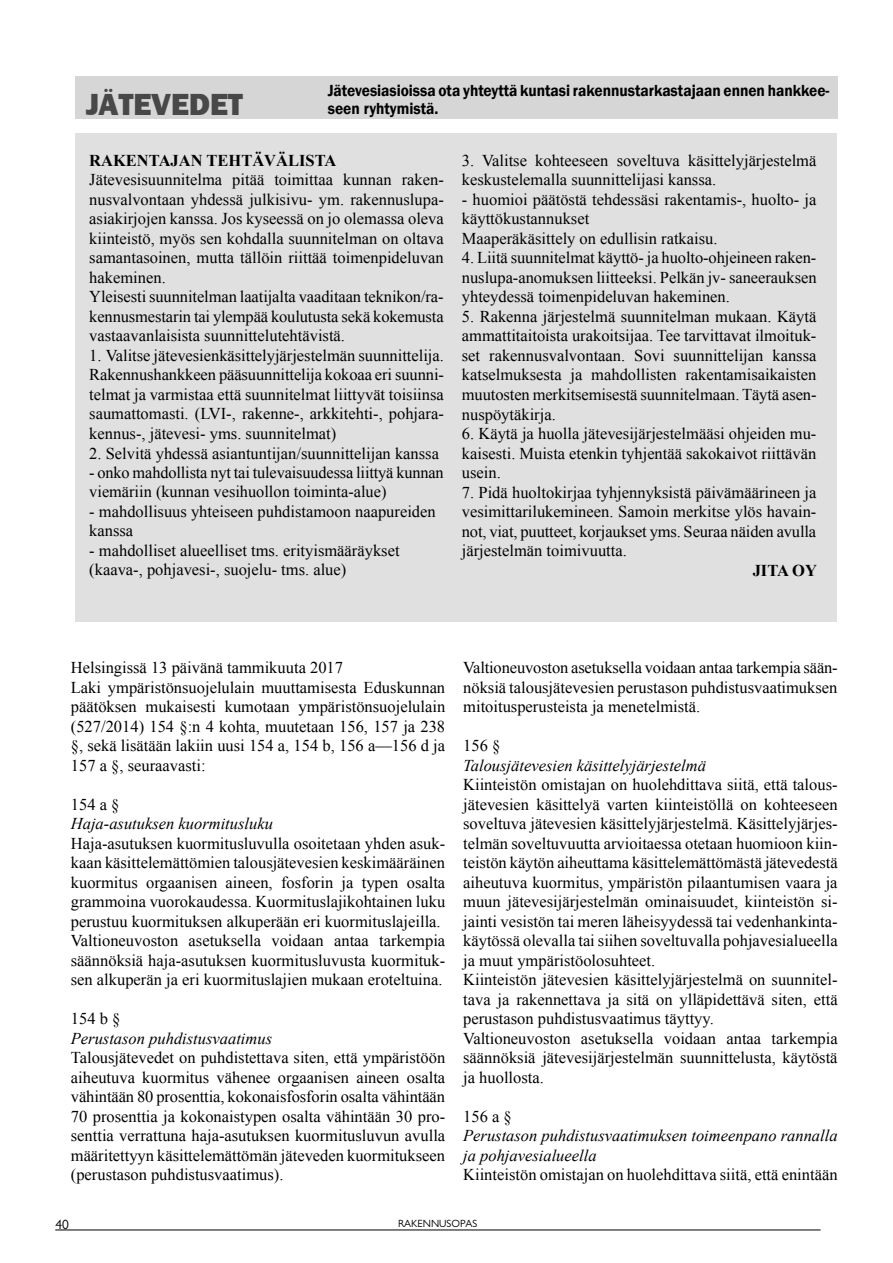
<style>
.page{position:relative;width:893px;height:1263px;background:#fff}
.page>*{position:absolute;margin:0;border:0;box-sizing:border-box;transform-origin:0 0}
.t1{font:800 30px "Franklin Gothic New";color:#484848}
.t2{font:16.5px/19.5px "Times New Roman";color:#000}
.t3{font:italic 16.5px/19.5px "Times New Roman";color:#000}
.t4{font:600 16.5px/18px "Franklin Gothic";letter-spacing:-.005em;color:#000;scale:.93 1}
.t5{font:700 16.5px "Times New Roman";color:#000}
.t6{font:13.5px "Gill Sans";color:#000}
.t7{font:10.5px "Gill Sans";color:#000}
</style>
<div class="page">
<hr style="left:55px;top:1229px;width:766px;height:1px;background:#000">
<div style="left:75px;top:133px;width:762px;height:489px;background:#e0e0e0"></div>
<div style="left:75px;top:77px;width:763px;height:42px;background:#d6d6d6"></div>
<h1 class="t1" style="left:86px;top:87px;width:159px">JÄTEVEDET</h1>
<p class="t4" style="left:328px;top:81px;width:541px">Jätevesiasioissa ota yhteyttä kuntasi rakennustarkastajaan ennen hankkee&shy;seen ryhtymistä.</p>
<p class="t5" style="left:89px;top:149px;width:249px">RAKENTAJAN TEHTÄVÄLISTA</p>
<p class="t2" style="left:89px;top:170px;width:356px">Jätevesisuunnitelma pitää toimittaa kunnan raken&shy;nusvalvontaan yhdessä julkisivu- ym. rakennuslupa&shy;asiakirjojen kanssa. Jos kyseessä on jo olemassa oleva kiinteistö, myös sen kohdalla suunnitelman on oltava samantasoinen, mutta tällöin riittää toimenpideluvan hakeminen.<br>Yleisesti suunnitelman laatijalta vaaditaan teknikon/ra&shy;kennusmestarin tai ylempää koulutusta sekä kokemusta vastaavanlaisista suunnittelutehtävistä.</p>
<p class="t2" style="left:89px;top:345px;width:356px;text-align:justify">1. Valitse jätevesienkäsittelyjärjestelmän suunnittelija.<br>Rakennushankkeen pääsuunnittelija kokoaa eri suunni&shy;telmat ja varmistaa että suunnitelmat liittyvät toisiinsa saumattomasti. (LVI-, rakenne-, arkkitehti-, pohjara&shy;kennus-, jätevesi- yms. suunnitelmat)</p>
<p class="t2" style="left:89px;top:443px;width:351px">2. Selvitä yhdessä asiantuntijan/suunnittelijan kanssa</p>
<p class="t2" style="left:89px;top:462px;width:356px">- onko mahdollista nyt tai tulevaisuudessa liittyä kunnan viemäriin (kunnan vesihuollon toiminta-alue)</p>
<p class="t2" style="left:89px;top:501px;width:348px">- mahdollisuus yhteiseen puhdistamoon naapureiden kanssa</p>
<p class="t2" style="left:89px;top:540px;width:312px">- mahdolliset alueelliset tms. erityismääräykset (kaava-, pohjavesi-, suojelu- tms. alue)</p>
<p class="t2" style="left:462px;top:150px;width:356px">3. Valitse kohteeseen soveltuva käsittelyjärjestelmä keskustelemalla suunnittelijasi kanssa.</p>
<p class="t2" style="left:462px;top:189px;width:356px">- huomioi päätöstä tehdessäsi rakentamis-, huolto- ja käyttökustannukset<br>Maaperäkäsittely on edullisin ratkaisu.</p>
<p class="t2" style="left:462px;top:248px;width:356px;text-align:justify">4. Liitä suunnitelmat käyttö- ja huolto-ohjeineen raken&shy;nuslupa-anomuksen liitteeksi. Pelkän jv- saneerauksen yhteydessä toimenpideluvan hakeminen.</p>
<p class="t2" style="left:462px;top:306px;width:356px;text-align:justify">5. Rakenna järjestelmä suunnitelman mukaan. Käytä ammattitaitoista urakoitsijaa. Tee tarvittavat ilmoituk&shy;set rakennusvalvontaan. Sovi suunnittelijan kanssa katselmuksesta ja mahdollisten rakentamisaikaisten muutosten merkitsemisestä suunnitelmaan. Täytä asen&shy;nuspöytäkirja.</p>
<p class="t2" style="left:462px;top:423px;width:356px;text-align:justify">6. Käytä ja huolla jätevesijärjestelmääsi ohjeiden mu&shy;kaisesti. Muista etenkin tyhjentää sakokaivot riittävän usein.</p>
<p class="t2" style="left:462px;top:482px;width:356px;text-align:justify">7. Pidä huoltokirjaa tyhjennyksistä päivämäärineen ja vesimittarilukemineen. Samoin merkitse ylös havain&shy;not, viat, puutteet, korjaukset yms. Seuraa näiden avulla järjestelmän toimivuutta.</p>
<p class="t5" style="left:753px;top:559px;width:66px">JITA OY</p>
<p class="t2" style="left:71px;top:657px;width:376px">Helsingissä 13 päivänä tammikuuta 2017<br>Laki ympäristönsuojelulain muuttamisesta Eduskunnan päätöksen mukaisesti kumotaan ympäristönsuojelulain (527/2014) 154 §:n 4 kohta, muutetaan 156, 157 ja 238 §, sekä lisätään lakiin uusi 154 a, 154 b, 156 a—156 d ja 157 a §, seuraavasti:</p>
<p class="t2" style="left:71px;top:794px;width:50px">154 a §</p>
<p class="t3" style="left:71px;top:813px;width:204px">Haja-asutuksen kuormitusluku</p>
<p class="t2" style="left:71px;top:833px;width:376px">Haja-asutuksen kuormitusluvulla osoitetaan yhden asuk&shy;kaan käsittelemättömien talousjätevesien keskimääräinen kuormitus orgaanisen aineen, fosforin ja typen osalta grammoina vuorokaudessa. Kuormituslajikohtainen luku perustuu kuormituksen alkuperään eri kuormituslajeilla.<br>Valtioneuvoston asetuksella voidaan antaa tarkempia säännöksiä haja-asutuksen kuormitusluvusta kuormituk&shy;sen alkuperän ja eri kuormituslajien mukaan eroteltuina.</p>
<p class="t2" style="left:71px;top:1009px;width:51px">154 b §</p>
<p class="t3" style="left:71px;top:1028px;width:203px">Perustason puhdistusvaatimus</p>
<p class="t2" style="left:71px;top:1048px;width:376px;text-align:justify">Talousjätevedet on puhdistettava siten, että ympäristöön aiheutuva kuormitus vähenee orgaanisen aineen osalta vähintään 80 prosenttia, kokonaisfosforin osalta vähintään 70 prosenttia ja kokonaistypen osalta vähintään 30 pro&shy;senttia verrattuna haja-asutuksen kuormitusluvun avulla määritettyyn käsittelemättömän jäteveden kuormitukseen (perustason puhdistusvaatimus).</p>
<p class="t2" style="left:463px;top:658px;width:376px;text-align:justify">Valtioneuvoston asetuksella voidaan antaa tarkempia sään&shy;nöksiä talousjätevesien perustason puhdistusvaatimuksen mitoitusperusteista ja menetelmistä.</p>
<p class="t2" style="left:463px;top:736px;width:39px">156 §</p>
<p class="t3" style="left:463px;top:755px;width:244px">Talousjätevesien käsittelyjärjestelmä</p>
<p class="t2" style="left:463px;top:775px;width:376px">Kiinteistön omistajan on huolehdittava siitä, että talous&shy;jätevesien käsittelyä varten kiinteistöllä on kohteeseen soveltuva jätevesien käsittelyjärjestelmä. Käsittelyjärjes&shy;telmän soveltuvuutta arvioitaessa otetaan huomioon kiin&shy;teistön käytön aiheuttama käsittelemättömästä jätevedestä aiheutuva kuormitus, ympäristön pilaantumisen vaara ja muun jätevesijärjestelmän ominaisuudet, kiinteistön si&shy;jainti vesistön tai meren läheisyydessä tai vedenhankinta&shy;käytössä olevalla tai siihen soveltuvalla pohjavesialueella ja muut ympäristöolosuhteet.<br>Kiinteistön jätevesien käsittelyjärjestelmä on suunnitel&shy;tava ja rakennettava ja sitä on ylläpidettävä siten, että perustason puhdistusvaatimus täyttyy.<br>Valtioneuvoston asetuksella voidaan antaa tarkempia säännöksiä jätevesijärjestelmän suunnittelusta, käytöstä ja huollosta.</p>
<p class="t2" style="left:463px;top:1106px;width:50px">156 a §</p>
<p class="t3" style="left:463px;top:1125px;width:376px">Perustason puhdistusvaatimuksen toimeenpano rannalla ja pohjavesialueella</p>
<p class="t2" style="left:463px;top:1165px;width:376px">Kiinteistön omistajan on huolehdittava siitä, että enintään</p>
<p class="t6" style="left:55px;top:1217px;width:15px">40</p>
<p class="t7" style="left:398px;top:1217px;width:81px">RAKENNUSOPAS</p>
</div>
